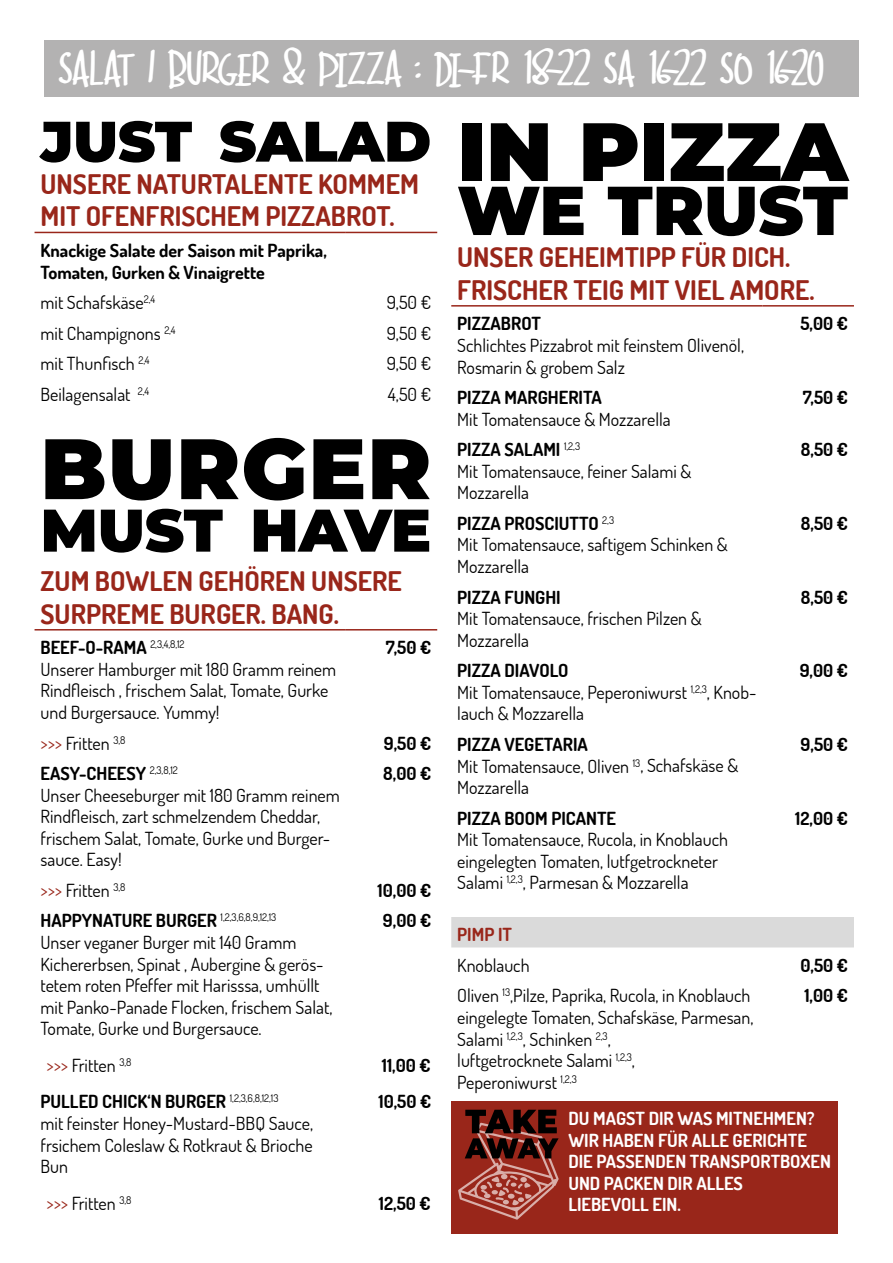
<style>
.page{position:relative;width:893px;height:1263px;background:#fff}
.page>*{position:absolute;margin:0;border:0;box-sizing:border-box;transform-origin:0 0}
.t1{font:900 85.5px "Montserrat";letter-spacing:.015em;color:#000}
.t2{font:900 82.5px "Montserrat";color:#000}
.t3{font:900 69px "Montserrat";color:#000}
.t4{font:900 60px "Montserrat";letter-spacing:-.005em;color:#000}
.t5{font:900 57px "Montserrat";color:#000}
.t6{font:700 27px/32.4px "Dosis";color:#99261a}
.t7{font:22.5px "Skinny Marker";letter-spacing:-.09em;color:#fff}
.t8{font:18px/21.6px "Dosis";color:#000}
.t9{font:700 18px/21.6px "Dosis";color:#000}
.t10{font:700 18px/21.6px "Dosis";color:#fff}
.t11{font:700 18px "Dosis";color:#99261a}
.s1{font-weight:700}
.s2{color:#99261a}
</style>
<div class="page">
<hr style="left:35px;top:232px;width:311px;height:1px;background:#99261a">
<hr style="left:346px;top:232px;width:91px;height:1px;background:#99261a">
<hr style="left:35px;top:629px;width:311px;height:1px;background:#99261a">
<hr style="left:346px;top:629px;width:91px;height:1px;background:#99261a">
<div style="left:451px;top:917px;width:403px;height:30px;background:#dadada"></div>
<hr style="left:451px;top:305px;width:312px;height:2px;background:#99261a">
<hr style="left:763px;top:305px;width:91px;height:2px;background:#99261a">
<div style="left:44px;top:40px;width:814px;height:57px;background:#b3b2b2"></div>
<div style="left:451px;top:1101px;width:387px;height:132px;background:#99261a"></div>
<svg style="left:458px;top:1110px;width:101px;height:109px"></svg>
<p class="t7" style="left:58px;top:55px;width:768px">SALAT | BURGER &amp; PI ZZA : DI-FR 18-22 Sa 16-22 So 16-20</p>
<h3 class="t5" style="left:41px;top:99px;width:392px">JUST SALAD</h3>
<h3 class="t6" style="left:41px;top:167px;width:380px">UNSERE NATURTALENTE KOMMEM<br>MIT OFENFRISCHEM PIZZABROT.</h3>
<p class="t9" style="left:41px;top:239px;width:288px">Knackige Salate der Saison mit Paprika,<br>Tomaten, Gurken &amp; Vinaigrette</p>
<p class="t8" style="left:41px;top:291px;width:116px">mit Schafskäse<sup>2,4</sup></p>
<p class="t8" style="left:387px;top:291px;width:46px">9,50 €</p>
<p class="t8" style="left:41px;top:322px;width:137px">mit Champignons <sup>2,4</sup></p>
<p class="t8" style="left:387px;top:322px;width:46px">9,50 €</p>
<p class="t8" style="left:41px;top:352px;width:111px">mit Thunfisch <sup>2,4</sup></p>
<p class="t8" style="left:387px;top:352px;width:46px">9,50 €</p>
<p class="t8" style="left:41px;top:383px;width:110px">Beilagensalat <sup>2,4</sup></p>
<p class="t8" style="left:388px;top:383px;width:45px">4,50 €</p>
<h1 class="t1" style="left:41px;top:405px;width:392px">BURGER</h1>
<h3 class="t4" style="left:41px;top:485px;width:392px">MUST HAVE</h3>
<h3 class="t6" style="left:41px;top:565px;width:363px">ZUM BOWLEN GEHÖREN UNSERE<br>SURPREME BURGER. BANG.</h3>
<p class="t8" style="left:41px;top:636px;width:297px"><span class="s1">BEEF-O-RAMA</span> <sup>2,3,4,8,12<br></sup>Unserer Hamburger mit 180 Gramm reinem Rindfleisch , frischem Salat, Tomate, Gurke und Burgersauce. Yummy!</p>
<p class="t9" style="left:386px;top:636px;width:47px">7,50 €</p>
<p class="t8" style="left:41px;top:732px;width:87px"><span class="s2">&gt;&gt;&gt;</span> Fritten <sup>3,8</sup></p>
<p class="t9" style="left:384px;top:732px;width:49px">9,50 €</p>
<p class="t8" style="left:41px;top:762px;width:301px"><span class="s1">EASY-CHEESY</span> <sup>2,3,8,12<br></sup>Unser Cheeseburger mit 180 Gramm reinem<br>Rindfleisch, zart schmelzendem Cheddar, frischem Salat, Tomate, Gurke und Burger&shy;sauce. Easy!</p>
<p class="t9" style="left:383px;top:762px;width:49px">8,00 €</p>
<p class="t8" style="left:41px;top:879px;width:87px"><span class="s2">&gt;&gt;&gt;</span> Fritten <sup>3,8</sup></p>
<p class="t9" style="left:378px;top:879px;width:55px">10,00 €</p>
<p class="t8" style="left:41px;top:909px;width:293px"><span class="s1">HAPPYNATURE BURGER</span> <sup>1,2,3,6,8,9,12,13<br></sup>Unser veganer Burger mit 140 Gramm Kichererbsen, Spinat , Aubergine &amp; gerös&shy;tetem roten Pfeffer mit Harisssa, umhüllt mit Panko-Panade Flocken, frischem Salat, Tomate, Gurke und Burgersauce.</p>
<p class="t9" style="left:383px;top:910px;width:50px">9,00 €</p>
<p class="t8" style="left:47px;top:1054px;width:87px"><span class="s2">&gt;&gt;&gt;</span> Fritten <sup>3,8</sup></p>
<p class="t9" style="left:382px;top:1054px;width:50px">11,00 €</p>
<p class="t8" style="left:41px;top:1090px;width:274px"><span class="s1">PULLED CHICK‘N BURGER</span> <sup>1,2,3,6,8,12,13<br></sup>mit feinster Honey-Mustard-BBQ Sauce, frsichem Coleslaw &amp; Rotkraut &amp; Brioche<br>Bun</p>
<p class="t9" style="left:378px;top:1091px;width:54px">10,50 €</p>
<p class="t8" style="left:47px;top:1192px;width:87px"><span class="s2">&gt;&gt;&gt;</span> Fritten <sup>3,8</sup></p>
<p class="t9" style="left:379px;top:1192px;width:53px">12,50 €</p>
<h2 class="t2" style="left:457px;top:90px;width:392px">IN PIZZA</h2>
<h3 class="t3" style="left:457px;top:159px;width:392px">WE TRUST</h3>
<h3 class="t6" style="left:457px;top:241px;width:359px">UNSER GEHEIMTIPP FÜR DICH.<br>FRISCHER TEIG MIT VIEL AMORE.</h3>
<p class="t9" style="left:457px;top:313px;width:85px">PIZZABROT</p>
<p class="t8" style="left:457px;top:334px;width:288px">Schlichtes Pizzabrot mit feinstem Olivenöl,<br>Rosmarin &amp; grobem Salz</p>
<p class="t9" style="left:800px;top:313px;width:49px">5,00 €</p>
<p class="t9" style="left:457px;top:386px;width:146px">PIZZA MARGHERITA</p>
<p class="t8" style="left:457px;top:408px;width:215px">Mit Tomatensauce &amp; Mozzarella</p>
<p class="t9" style="left:803px;top:386px;width:47px">7,50 €</p>
<p class="t8" style="left:457px;top:438px;width:236px"><span class="s1">PIZZA SALAMI</span> <sup>1,2,3<br></sup>Mit Tomatensauce, feiner Salami &amp;<br>Mozzarella</p>
<p class="t9" style="left:801px;top:438px;width:49px">8,50 €</p>
<p class="t8" style="left:457px;top:512px;width:272px"><span class="s1">PIZZA PROSCIUTTO</span> <sup>2,3<br></sup>Mit Tomatensauce, saftigem Schinken &amp;<br>Mozzarella</p>
<p class="t9" style="left:801px;top:512px;width:49px">8,50 €</p>
<p class="t9" style="left:457px;top:586px;width:105px">PIZZA FUNGHI</p>
<p class="t8" style="left:457px;top:607px;width:246px">Mit Tomatensauce, frischen Pilzen &amp;<br>Mozzarella</p>
<p class="t9" style="left:801px;top:586px;width:49px">8,50 €</p>
<p class="t8" style="left:457px;top:659px;width:301px"><span class="s1">PIZZA DIAVOLO<br></span>Mit Tomatensauce, Peperoniwurst <sup>1,2,3</sup>, Knob&shy;lauch &amp; Mozzarella</p>
<p class="t9" style="left:800px;top:659px;width:50px">9,00 €</p>
<p class="t8" style="left:457px;top:733px;width:283px"><span class="s1">PIZZA VEGETARIA<br></span>Mit Tomatensauce, Oliven <sup>13</sup>, Schafskäse &amp;<br>Mozzarella</p>
<p class="t9" style="left:801px;top:733px;width:49px">9,50 €</p>
<p class="t9" style="left:457px;top:807px;width:160px">PIZZA BOOM PICANTE</p>
<p class="t8" style="left:457px;top:828px;width:272px">Mit Tomatensauce, Rucola, in Knoblauch eingelegten Tomaten, lutfgetrockneter<br>Salami <sup>1,2,3</sup>, Parmesan &amp; Mozzarella</p>
<p class="t9" style="left:795px;top:807px;width:54px">12,00 €</p>
<p class="t11" style="left:457px;top:923px;width:56px">PIMP IT</p>
<p class="t8" style="left:457px;top:954px;width:74px">Knoblauch</p>
<p class="t9" style="left:800px;top:954px;width:49px">0,50 €</p>
<p class="t8" style="left:457px;top:984px;width:298px">Oliven <sup>13</sup>,Pilze, Paprika, Rucola, in Knoblauch eingelegte Tomaten, Schafskäse, Parmesan, Salami <sup>1,2,3</sup>, Schinken <sup>2,3</sup>,<br>luftgetrocknete Salami <sup>1,2,3</sup>,<br>Peperoniwurst <sup>1,2,3</sup></p>
<p class="t9" style="left:804px;top:985px;width:45px">1,00 €</p>
<p class="t10" style="left:568px;top:1107px;width:264px">DU MAGST DIR WAS MITNEHMEN?<br>WIR HABEN FÜR ALLE GERICHTE<br>DIE PASSENDEN TRANSPORTBOXEN<br>UND PACKEN DIR ALLES<br>LIEBEVOLL EIN.</p>
</div>
